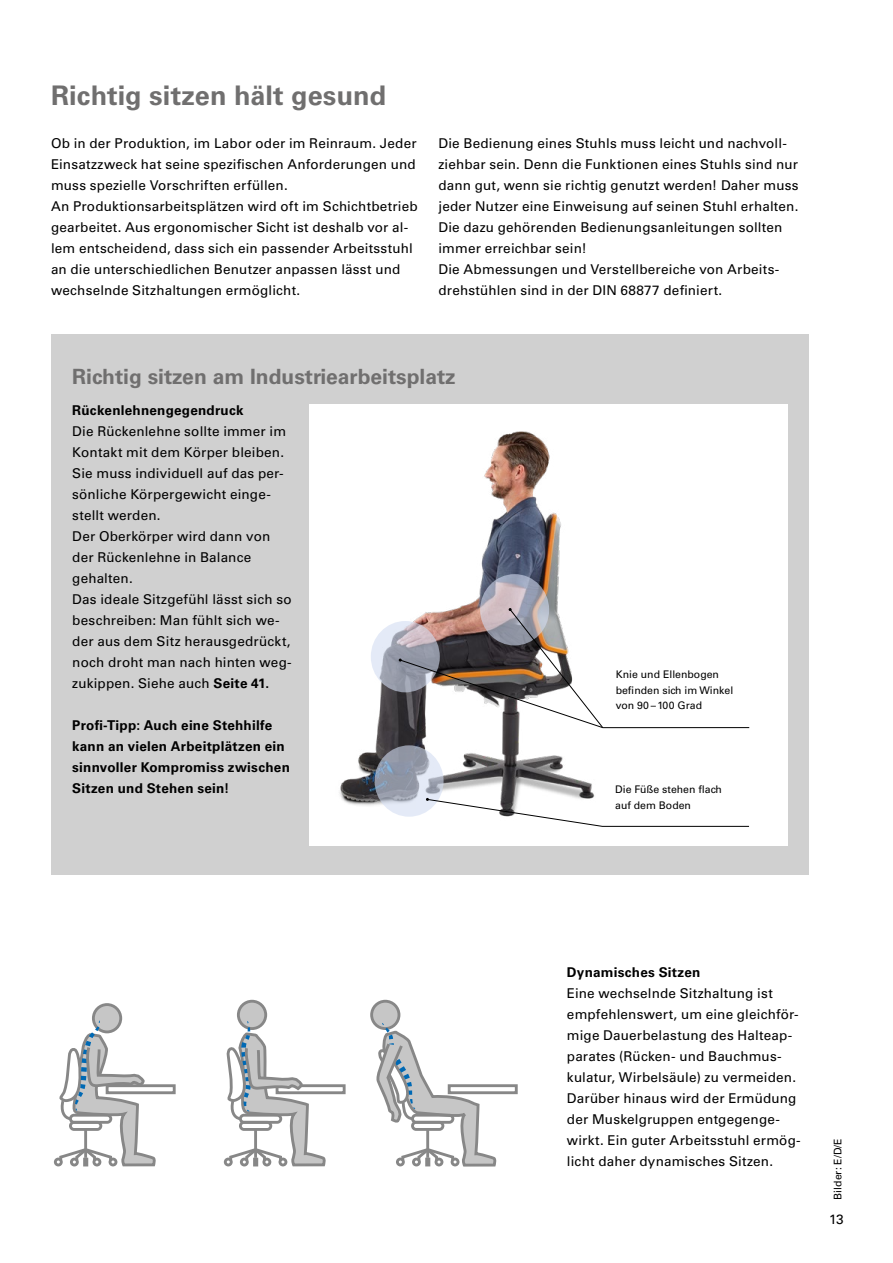
<style>
.page{position:relative;width:893px;height:1263px;background:#fff}
.page>*{position:absolute;margin:0;border:0;box-sizing:border-box;transform-origin:0 0}
.Zwischenhead_groß{font:700 27px "Univers LT";letter-spacing:.005em;color:#706f6f}
.Zwischenhead_blau{font:700 21px "Univers LT";color:#706f6f}
.Body_9_pt{font:13.5px/21px "Univers LT";letter-spacing:.015em;color:#000}
.Body_9_pt-2{font:700 13.5px/21px "Univers LT";letter-spacing:.02em;color:#000}
.BU_7pt{font:10.5px/15.8px "Univers LT";color:#000}
.s1{font-weight:700}
</style>
<div class="page">
<div style="left:51px;top:334px;width:757px;height:540px;background:#d0d0d0"></div>
<div style="left:93px;top:1004px;width:28px;height:28px;background:#c6c6c6;border-radius:50%"></div>
<div style="left:92px;top:1003px;width:30px;height:30px;border:3px solid #878787;border-radius:50%"></div>
<div style="left:238px;top:1001px;width:28px;height:27px;background:#c6c6c6;border-radius:50%"></div>
<div style="left:237px;top:1000px;width:30px;height:30px;border:3px solid #878787;border-radius:50%"></div>
<div style="left:372px;top:1001px;width:27px;height:27px;background:#c6c6c6;border-radius:50%"></div>
<div style="left:370px;top:1000px;width:30px;height:30px;border:3px solid #878787;border-radius:50%"></div>
<div style="left:106px;top:1084px;width:70px;height:10px;border:3px solid #878787"></div>
<div style="left:54px;top:1157px;width:9px;height:9px;border:3px solid #878787;border-radius:50%"></div>
<div style="left:276px;top:1084px;width:70px;height:10px;border:3px solid #878787"></div>
<div style="left:224px;top:1157px;width:9px;height:9px;border:3px solid #878787;border-radius:50%"></div>
<div style="left:448px;top:1084px;width:70px;height:10px;border:3px solid #878787"></div>
<svg style="left:377px;top:1023px;width:123px;height:144px"></svg>
<svg style="left:57px;top:1020px;width:100px;height:147px"></svg>
<svg style="left:225px;top:1021px;width:101px;height:146px"></svg>
<div style="left:309px;top:405px;width:478px;height:441px;background:#fff"></div>
<img style="left:339px;top:431px;width:344px;height:375px">
<svg style="left:371px;top:621px;width:69px;height:71px"></svg>
<svg style="left:480px;top:574px;width:69px;height:71px;background:#b4afbb"></svg>
<svg style="left:375px;top:745px;width:69px;height:72px;background:#adb3c2"></svg>
<svg style="left:426px;top:798px;width:324px;height:29px"></svg>
<svg style="left:399px;top:608px;width:351px;height:120px"></svg>
<p class="Zwischenhead_groß" style="left:51px;top:79px;width:337px">Richtig sitzen hält gesund</p>
<p class="Body_9_pt" style="left:51px;top:132px;width:367px;text-align:justify">Ob in der Produktion, im Labor oder im Reinraum. Jeder Einsatzzweck hat seine spezifischen Anforderungen und muss spezielle Vorschriften erfüllen.</p>
<p class="Body_9_pt" style="left:51px;top:195px;width:368px">An Produktionsarbeitsplätzen wird oft im Schichtbetrieb gearbeitet. Aus ergonomischer Sicht ist deshalb vor al&shy;lem entscheidend, dass sich ein passender Arbeitsstuhl an die unterschiedlichen Benutzer anpassen lässt und wechselnde Sitzhaltungen ermöglicht.</p>
<p class="Body_9_pt" style="left:438px;top:132px;width:362px">Die Bedienung eines Stuhls muss leicht und nachvoll&shy;ziehbar sein. Denn die Funktionen eines Stuhls sind nur dann gut, wenn sie richtig genutzt werden! Daher muss jeder Nutzer eine Einweisung auf seinen Stuhl erhalten.<br>Die dazu gehörenden Bedienungsanleitungen sollten immer erreichbar sein!</p>
<p class="Body_9_pt" style="left:438px;top:258px;width:342px">Die Abmessungen und Verstellbereiche von Arbeits&shy;drehstühlen sind in der DIN 68877 definiert.</p>
<p class="Zwischenhead_blau" style="left:72px;top:364px;width:385px">Richtig sitzen am Industriearbeitsplatz</p>
<p class="Body_9_pt-2" style="left:72px;top:400px;width:173px">Rückenlehnengegendruck</p>
<p class="Body_9_pt" style="left:72px;top:421px;width:215px">Die Rückenlehne sollte immer im<br>Kontakt mit dem Körper bleiben.<br>Sie muss individuell auf das per&shy;sönliche Körpergewicht einge&shy;stellt werden.</p>
<p class="Body_9_pt" style="left:72px;top:526px;width:200px">Der Oberkörper wird dann von der Rückenlehne in Balance gehalten.</p>
<p class="Body_9_pt" style="left:72px;top:589px;width:221px">Das ideale Sitzgefühl lässt sich so beschreiben: Man fühlt sich we&shy;der aus dem Sitz herausgedrückt, noch droht man nach hinten weg&shy;zukippen. Siehe auch <span class="s1">Seite 41.</span></p>
<p class="Body_9_pt-2" style="left:72px;top:715px;width:219px">Profi-Tipp: Auch eine Stehhilfe kann an vielen Arbeitplätzen ein sinnvoller Kompromiss zwischen<br>Sitzen und Stehen sein!</p>
<p class="BU_7pt" style="left:616px;top:666px;width:119px">Knie und Ellenbogen befinden sich im Winkel von 90 –100 Grad</p>
<p class="BU_7pt" style="left:615px;top:782px;width:108px">Die Füße stehen flach auf dem Boden</p>
<p class="Body_9_pt-2" style="left:567px;top:962px;width:135px">Dynamisches Sitzen</p>
<p class="Body_9_pt" style="left:567px;top:983px;width:235px">Eine wechselnde Sitzhaltung ist empfehlenswert, um eine gleichför&shy;mige Dauerbelastung des Halteap&shy;parates (Rücken- und Bauchmus&shy;kulatur, Wirbelsäule) zu vermeiden.<br>Darüber hinaus wird der Ermüdung der Muskelgruppen entgegenge&shy;wirkt. Ein guter Arbeitsstuhl ermög&shy;licht daher dynamisches Sitzen.</p>
<p class="BU_7pt" style="left:830px;top:1200px;width:63px;rotate:-90deg">Bilder: E/D/E</p>
<p class="Body_9_pt" style="left:829px;top:1209px;width:16px">13</p>
</div>
